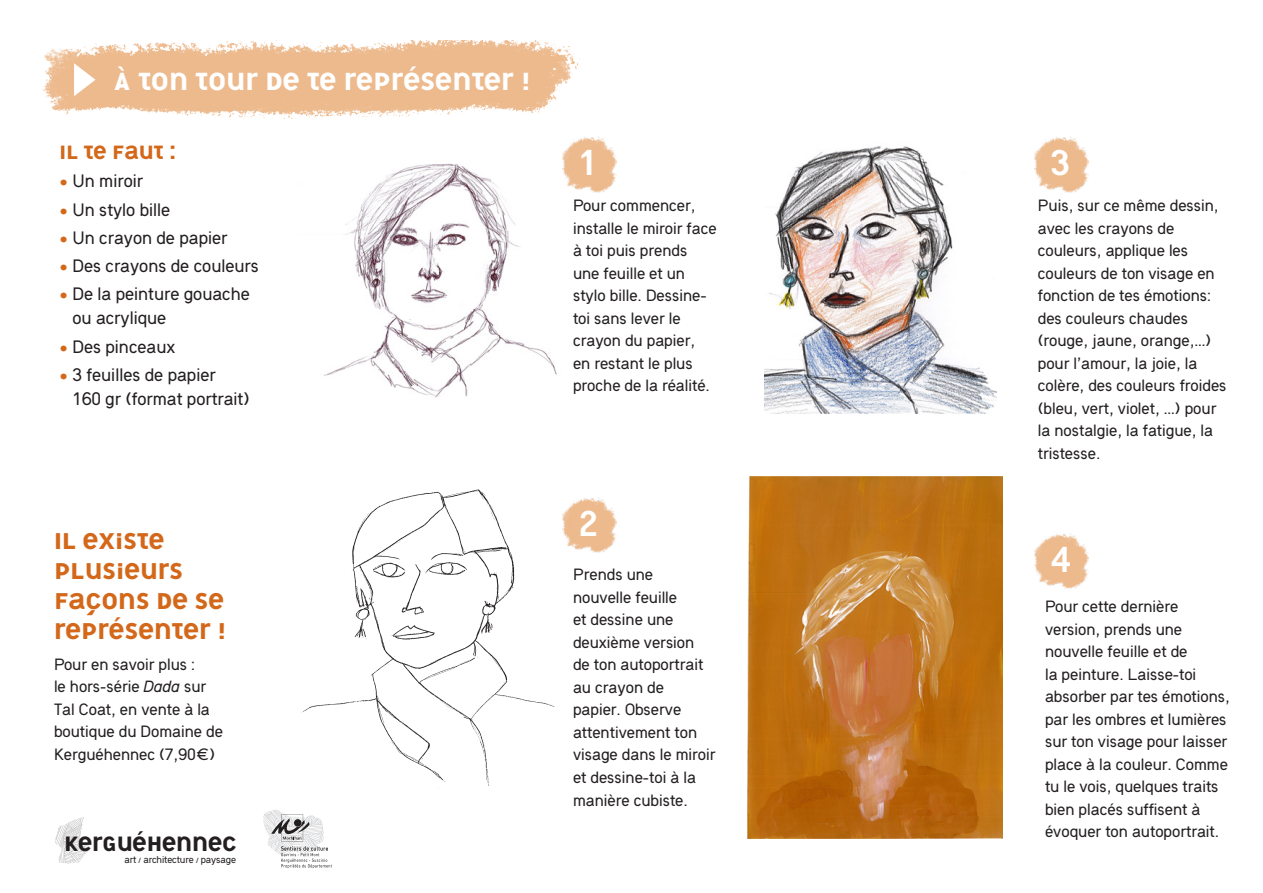
<style>
.page{position:relative;width:1263px;height:893px;background:#fff}
.page>*{position:absolute;margin:0;border:0;box-sizing:border-box;transform-origin:0 0}
.t1{font:700 32.85px "Kune";color:#fff}
.t2{font:700 30.9px "Kune Alternate";color:#fff}
.t3{font:700 28.5px/30px "Kune Alternate";color:#d3681a}
.t4{font:700 25.95px "Kune Alternate";letter-spacing:-.01em;color:#231f20}
.t5{font:700 24px "Kune Alternate";color:#d3681a}
.t6{font:16.5px/24px "Kune";color:#231f20}
.t7{font:15px/22.5px "Kune";color:#231f20}
.t8{font:9.15px "Kune";letter-spacing:-.01em;color:#231f20}
.s1{color:#d3681a}
.s2{font-style:italic}
.s3{font-size:6.75px}
</style>
<div class="page">
<img style="left:42px;top:41px;width:538px;height:77px">
<svg style="left:74px;top:63px;width:22px;height:33px"></svg>
<img style="left:324px;top:163px;width:233px;height:235px">
<img style="left:765px;top:146px;width:231px;height:267px">
<img style="left:302px;top:489px;width:253px;height:300px">
<img style="left:747px;top:477px;width:256px;height:362px">
<img style="left:562px;top:136px;width:55px;height:56px">
<img style="left:1034px;top:136px;width:55px;height:56px">
<img style="left:1034px;top:533px;width:55px;height:56px">
<img style="left:562px;top:497px;width:55px;height:56px">
<svg style="left:55px;top:817px;width:36px;height:46px"></svg>
<svg style="left:263px;top:810px;width:69px;height:58px"></svg>
<p class="t2" style="left:113px;top:61px;width:420px">À ton tour de te représenter !</p>
<p class="t5" style="left:60px;top:136px;width:119px">Il te faut :</p>
<p class="t6" style="left:60px;top:168px;width:85px"><span class="s1">•</span> Un miroir</p>
<p class="t6" style="left:60px;top:196px;width:112px"><span class="s1">•</span> Un stylo bille</p>
<p class="t6" style="left:60px;top:224px;width:169px"><span class="s1">•</span> Un crayon de papier</p>
<p class="t6" style="left:60px;top:252px;width:201px"><span class="s1">•</span> Des crayons de couleurs</p>
<p class="t6" style="left:72px;top:281px;width:179px;text-indent:-13px"><span class="s1">•</span> De la peinture gouache ou acrylique</p>
<p class="t6" style="left:60px;top:333px;width:117px"><span class="s1">•</span> Des pinceaux</p>
<p class="t6" style="left:72px;top:361px;width:179px;text-indent:-13px"><span class="s1">•</span> 3 feuilles de papier<br>160 gr (format portrait)</p>
<p class="t3" style="left:54px;top:523px;width:174px">Il existe plusieurs façons de se représenter !</p>
<p class="t7" style="left:54px;top:651px;width:170px">Pour en savoir plus :<br>le hors-série <span class="s2">Dada</span> sur<br>Tal Coat, en vente à la boutique du Domaine de<br>Kerguéhennec (7,90€)</p>
<p class="t4" style="left:64px;top:826px;width:175px">Kerguéhennec</p>
<p class="t8" style="left:124px;top:852px;width:113px">art <span class="s3">/</span> architecture <span class="s3">/</span> paysage</p>
<p class="t1" style="left:579px;top:137px;width:20px">1</p>
<p class="t1" style="left:1051px;top:137px;width:21px">3</p>
<p class="t7" style="left:573px;top:193px;width:145px">Pour commencer, installe le miroir face à toi puis prends une feuille et un stylo bille. Dessine&shy;toi sans lever le crayon du papier,<br>en restant le plus proche de la réalité.</p>
<p class="t7" style="left:1038px;top:193px;width:190px">Puis, sur ce même dessin, avec les crayons de couleurs, applique les couleurs de ton visage en fonction de tes émotions : des couleurs chaudes (rouge, jaune, orange,…) pour l’amour, la joie, la colère, des couleurs froides (bleu, vert, violet, …) pour la nostalgie, la fatigue, la tristesse.</p>
<p class="t1" style="left:579px;top:498px;width:21px">2</p>
<p class="t7" style="left:573px;top:562px;width:144px">Prends une<br>nouvelle feuille<br>et dessine une deuxième version<br>de ton autoportrait au crayon de papier. Observe attentivement ton visage dans le miroir et dessine-toi à la manière cubiste.</p>
<p class="t1" style="left:1051px;top:534px;width:22px">4</p>
<p class="t7" style="left:1045px;top:594px;width:186px">Pour cette dernière version, prends une nouvelle feuille et de<br>la peinture. Laisse-toi absorber par tes émotions, par les ombres et lumières sur ton visage pour laisser place à la couleur. Comme tu le vois, quelques traits bien placés suffisent à évoquer ton autoportrait.</p>
</div>
